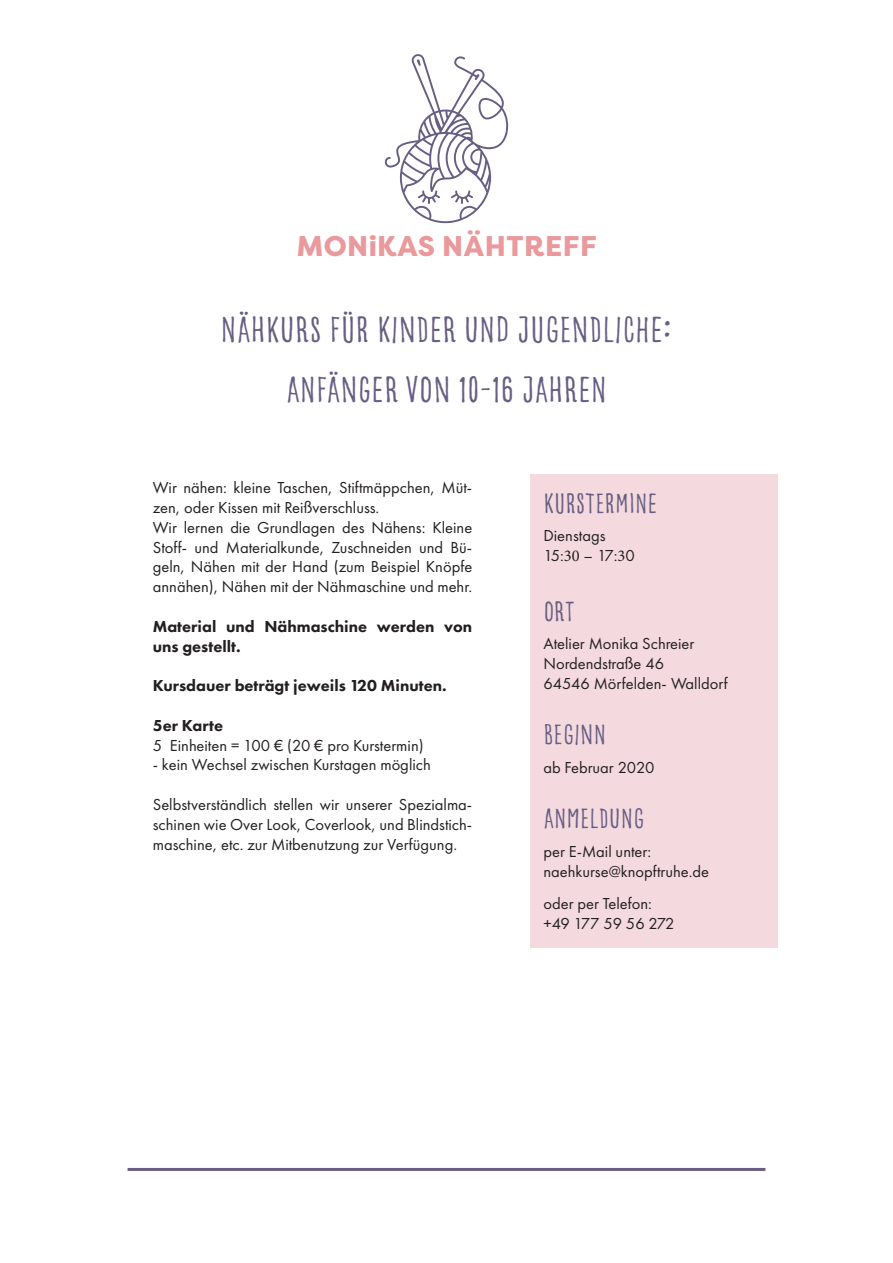
<style>
.page{position:relative;width:893px;height:1263px;background:#fff}
.page>*{position:absolute;margin:0;border:0;box-sizing:border-box;transform-origin:0 0}
.t1{font:39px/59.6px "Goodlife Sans Condensed";color:#685e83;text-align:center}
.t2{font:30px "Goodlife Sans Condensed";color:#685e83}
.t3{font:800 28.5px "Filson Pro";letter-spacing:.02em;color:#ea999c}
.t4{font:16.5px/19.8px "Futura PT";color:#231f20}
.t5{font:800 16.5px/19.8px "Futura PT";color:#231f20}
.s1{font-family:"Minion Pro"}
</style>
<div class="page">
<div style="left:531px;top:475px;width:247px;height:473px;background:#f4dade"></div>
<svg style="left:384px;top:54px;width:125px;height:169px"></svg>
<hr style="left:128px;top:1168px;width:637px;height:3px;background:#685e83">
<h3 class="t3" style="left:297px;top:228px;width:302px">MONiKAS NÄHTREFF</h3>
<h1 class="t1" style="left:221px;top:300px;width:453px">NÄHKURS FÜR KINDER UND JUGENDLICHE:<br>ANFÄNGER VON 10-16 JAHREN</h1>
<p class="t4" style="left:153px;top:478px;width:321px">Wir nähen: kleine Taschen, Stiftmäppchen, Müt&shy;zen, oder Kissen mit Reißverschluss.<br>Wir lernen die Grundlagen des Nähens: Kleine Stoff- und Materialkunde, Zuschneiden und Bü&shy;geln, Nähen mit der Hand (zum Beispiel Knöpfe annähen), Nähen mit der Nähmaschine und mehr.</p>
<p class="t5" style="left:153px;top:616px;width:321px">Material und Nähmaschine werden von uns gestellt.</p>
<p class="t5" style="left:153px;top:675px;width:295px">Kursdauer beträgt jeweils 120 Minuten.</p>
<p class="t5" style="left:153px;top:715px;width:72px">5er Karte</p>
<p class="t4" style="left:153px;top:735px;width:272px">5 Einheiten = 100 € (20 € pro Kurstermin)</p>
<p class="t4" style="left:153px;top:755px;width:280px">- kein Wechsel zwischen Kurstagen möglich</p>
<p class="t4" style="left:153px;top:794px;width:321px;text-align:justify">Selbstverständlich stellen wir unserer Spezialma&shy;schinen wie Over Look, Coverlook, und Blindstich&shy;maschine, etc. zur Mitbenutzung zur Verfügung.</p>
<h2 class="t2" style="left:543px;top:486px;width:115px">KURSTERMINE</h2>
<p class="t4" style="left:543px;top:526px;width:93px">Dienstags<br>15:<span class="s1">30</span> – 17:<span class="s1">3</span>0</p>
<h2 class="t2" style="left:543px;top:595px;width:33px">ORT</h2>
<p class="t4" style="left:543px;top:634px;width:186px">Atelier Monika Schreier<br>Nordendstraße 46<br>64546 Mörfelden- Walldorf</p>
<h2 class="t2" style="left:543px;top:718px;width:64px">BEGINN</h2>
<p class="t4" style="left:543px;top:757px;width:112px">ab Februar 2020</p>
<h2 class="t2" style="left:543px;top:802px;width:103px">ANMELDUNG</h2>
<p class="t4" style="left:543px;top:841px;width:167px">per E-Mail unter: naehkurse@knopftruhe.de</p>
<p class="t4" style="left:543px;top:894px;width:133px">oder per Telefon: +49 177 59 56 272</p>
</div>
